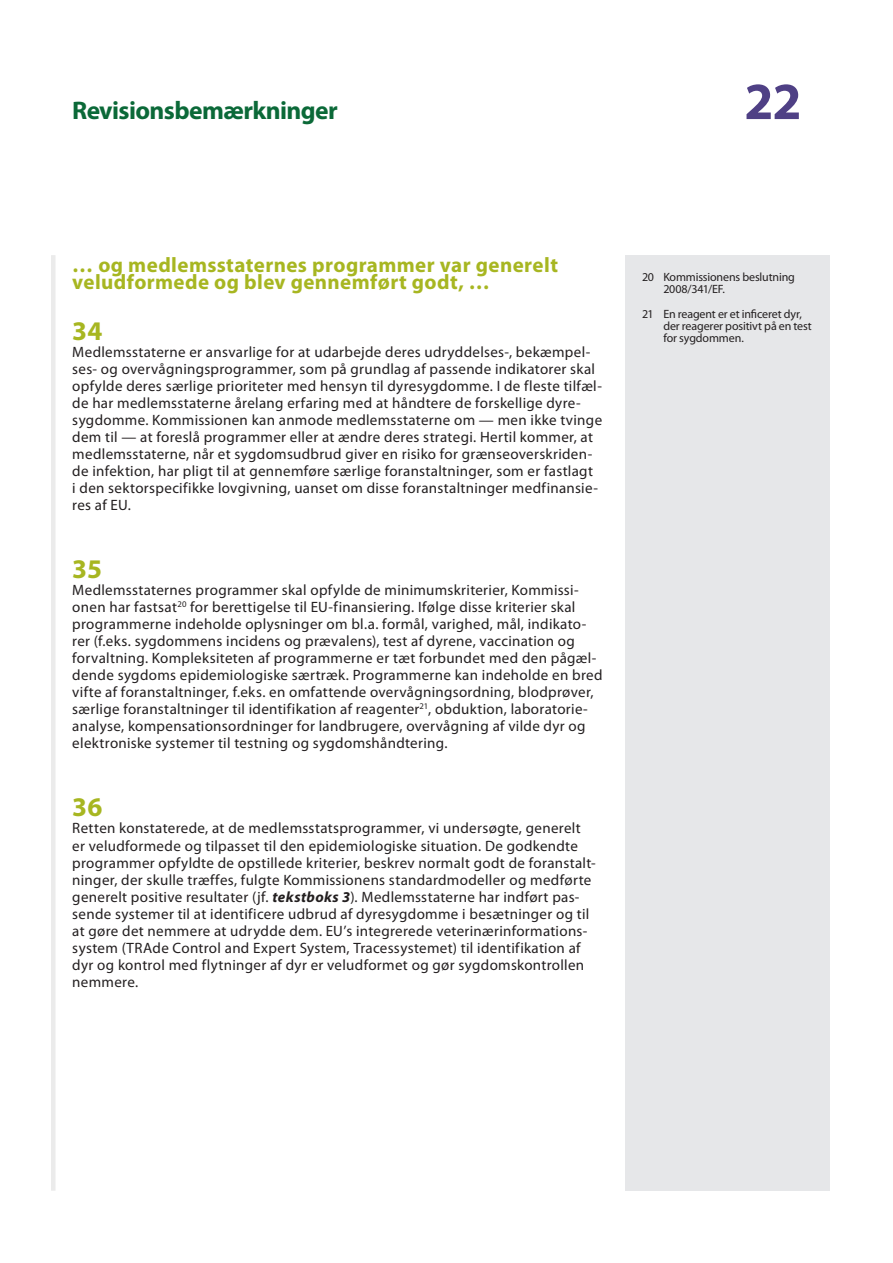
<style>
.page{position:relative;width:893px;height:1263px;background:#fff}
.page>*{position:absolute;margin:0;border:0;box-sizing:border-box;transform-origin:0 0}
.t1{font:700 52.5px "Myriad Pro";color:#4f4085}
.E_05_-_CHAP__1__TEXT{font:700 27px "Myriad Pro";color:#a7b621}
.t2{font:700 25.5px "Myriad Pro";letter-spacing:-.025em;color:#0b6938}
.E_02_-_CHAP__TITRE_C{font:700 21px/17px "Myriad Pro";letter-spacing:.02em;color:#a7b621}
.E_05_-_CHAP__1__TEXT-2{font:15px/17px "Myriad Pro";letter-spacing:.02em;color:#231f20}
.E_08_-_CHAP__FOOTNOT{font:12px/12px "Myriad Pro";letter-spacing:-.01em;color:#231f20}
.s1{font-weight:700;font-style:italic}
</style>
<div class="page">
<div style="left:51px;top:255px;width:5px;height:936px;background:#ebebeb"></div>
<div style="left:625px;top:255px;width:204px;height:936px;background:#e6e7e9"></div>
<h3 class="t2" style="left:72px;top:94px;width:267px">Revisionsbemærkninger</h3>
<h1 class="t1" style="left:744px;top:67px;width:59px">22</h1>
<p class="E_02_-_CHAP__TITRE_C" style="left:72px;top:256px;width:487px">… og medlemsstaternes programmer var generelt veludformede og blev gennemført godt, …</p>
<p class="E_05_-_CHAP__1__TEXT" style="left:72px;top:313px;width:32px">34</p>
<p class="E_05_-_CHAP__1__TEXT-2" style="left:72px;top:343px;width:531px">Medlemsstaterne er ansvarlige for at udarbejde deres udryddelses-, bekæmpel&shy;ses- og overvågningsprogrammer, som på grundlag af passende indikatorer skal opfylde deres særlige prioriteter med hensyn til dyresygdomme. I de fleste tilfæl&shy;de har medlemsstaterne årelang erfaring med at håndtere de forskellige dyre&shy;sygdomme. Kommissionen kan anmode medlemsstaterne om — men ikke tvinge dem til — at foreslå programmer eller at ændre deres strategi. Hertil kommer, at medlemsstaterne, når et sygdomsudbrud giver en risiko for grænseoverskriden&shy;de infektion, har pligt til at gennemføre særlige foranstaltninger, som er fastlagt<br>i den sektorspecifikke lovgivning, uanset om disse foranstaltninger medfinansie&shy;res af EU.</p>
<p class="E_05_-_CHAP__1__TEXT" style="left:72px;top:552px;width:31px">35</p>
<p class="E_05_-_CHAP__1__TEXT-2" style="left:72px;top:582px;width:532px">Medlemsstaternes programmer skal opfylde de minimumskriterier, Kommissi&shy;onen har fastsat<sup>20</sup> for berettigelse til EU-finansiering. Ifølge disse kriterier skal programmerne indeholde oplysninger om bl.a. formål, varighed, mål, indikato&shy;rer (f.eks. sygdommens incidens og prævalens), test af dyrene, vaccination og forvaltning. Kompleksiteten af programmerne er tæt forbundet med den pågæl&shy;dende sygdoms epidemiologiske særtræk. Programmerne kan indeholde en bred vifte af foranstaltninger, f.eks. en omfattende overvågningsordning, blodprøver, særlige foranstaltninger til identifikation af reagenter<sup>21</sup>, obduktion, laboratorie&shy;analyse, kompensationsordninger for landbrugere, overvågning af vilde dyr og elektroniske systemer til testning og sygdomshåndtering.</p>
<p class="E_05_-_CHAP__1__TEXT" style="left:72px;top:790px;width:32px">36</p>
<p class="E_05_-_CHAP__1__TEXT-2" style="left:72px;top:820px;width:525px">Retten konstaterede, at de medlemsstatsprogrammer, vi undersøgte, generelt er veludformede og tilpasset til den epidemiologiske situation. De godkendte programmer opfyldte de opstillede kriterier, beskrev normalt godt de foranstalt&shy;ninger, der skulle træffes, fulgte Kommissionens standardmodeller og medførte generelt positive resultater (jf. <span class="s1">tekstboks 3</span>). Medlemsstaterne har indført pas&shy;sende systemer til at identificere udbrud af dyresygdomme i besætninger og til at gøre det nemmere at udrydde dem. EU’s integrerede veterinærinformations&shy;system (TRAde Control and Expert System, Tracessystemet) til identifikation af dyr og kontrol med flytninger af dyr er veludformet og gør sygdomskontrollen nemmere.</p>
<p class="E_08_-_CHAP__FOOTNOT" style="left:663px;top:271px;width:133px;text-indent:-21px">20 Kommissionens beslutning<br>2008/341/EF.</p>
<p class="E_08_-_CHAP__FOOTNOT" style="left:663px;top:308px;width:150px;text-indent:-21px">21 En reagent er et inficeret dyr, der reagerer positivt på en test for sygdommen.</p>
</div>
